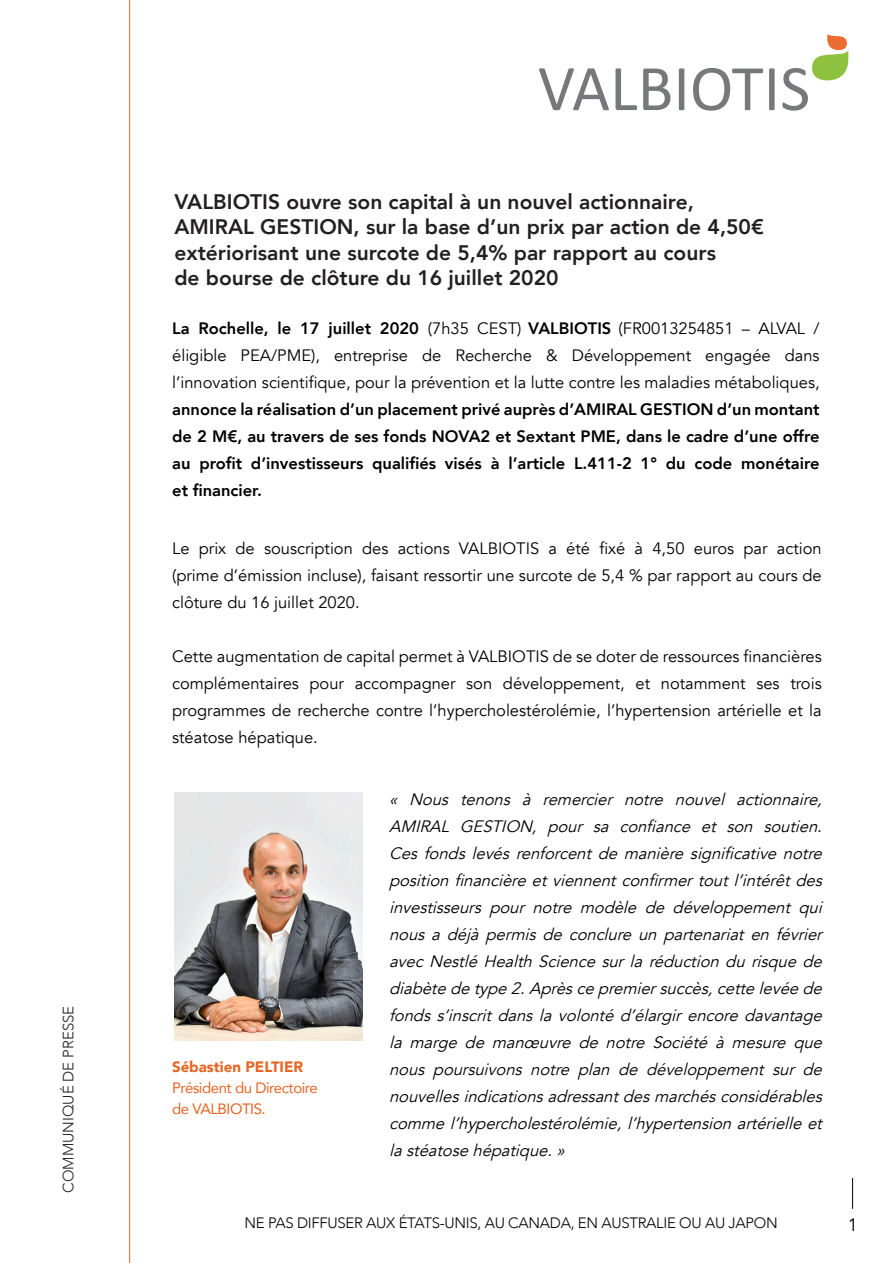
<style>
.page{position:relative;width:893px;height:1263px;background:#fff}
.page>*{position:absolute;margin:0;border:0;box-sizing:border-box;transform-origin:0 0}
.t1{font:800 21px/25.2px "Avenir";color:#231f20}
.t2{font:18px "Avenir";color:#000}
.t3{font:italic 16.5px/27px "Avenir";color:#000;text-align:justify}
.t4{font:800 16.5px/27px "Avenir";color:#000;text-align:justify}
.t5{font:16.5px/27px "Avenir";color:#000;text-align:justify}
.t6{font:300 15px "Avenir";letter-spacing:-.02em;color:#000}
.t7{font:15px/21px "Avenir";letter-spacing:-.03em;color:#e66524}
.t8{font:300 15px "Avenir";color:#231f20}
.s1{font-weight:400}
.s2{font-weight:900}
</style>
<div class="page">
<svg style="left:539px;top:68px;width:70px;height:42px"></svg>
<svg style="left:616px;top:68px;width:21px;height:42px"></svg>
<svg style="left:643px;top:69px;width:27px;height:41px"></svg>
<svg style="left:679px;top:68px;width:5px;height:42px"></svg>
<svg style="left:693px;top:68px;width:70px;height:43px"></svg>
<svg style="left:769px;top:68px;width:6px;height:42px"></svg>
<svg style="left:782px;top:34px;width:66px;height:77px"></svg>
<hr style="left:129px;top:0;width:1px;height:1263px;background:#e66524">
<hr style="left:852px;top:1178px;width:1px;height:31px;background:#000">
<img style="left:174px;top:792px;width:188px;height:248px">
<p class="t8" style="left:60px;top:1193px;width:189px;rotate:-90deg">COMMUNIQUÉ DE PRESSE</p>
<p class="t1" style="left:174px;top:189px;width:591px">VALBIOTIS ouvre son capital à un nouvel actionnaire, AMIRAL GESTION, sur la base d’un prix par action de 4,50€ extériorisant une surcote de 5,4% par rapport au cours<br>de bourse de clôture du 16 juillet 2020</p>
<p class="t4" style="left:172px;top:315px;width:649px">La Rochelle, le 17 juillet 2020 <span class="s1">(7h35 CEST)</span> VALBIOTIS <span class="s1">(FR0013254851 – ALVAL / éligible PEA/PME), entreprise de Recherche &amp; Développement engagée dans l’innovation scientifique, pour la prévention et la lutte contre les maladies métaboliques, </span>annonce la réalisation d’un placement privé auprès d’AMIRAL GESTION d’un montant de 2 M€, au travers de ses fonds NOVA2 et Sextant PME, dans le cadre d’une offre au profit d’investisseurs qualifiés visés à l’article L.411-2 1° du code monétaire et financier.</p>
<p class="t5" style="left:172px;top:535px;width:651px">Le prix de souscription des actions VALBIOTIS a été fixé à 4,50 euros par action (prime d’émission incluse), faisant ressortir une surcote de 5,4 % par rapport au cours de clôture du 16 juillet 2020.</p>
<p class="t5" style="left:172px;top:643px;width:651px">Cette augmentation de capital permet à VALBIOTIS de se doter de ressources financières complémentaires pour accompagner son développement, et notamment ses trois programmes de recherche contre l’hypercholestérolémie, l’hypertension artérielle et la stéatose hépatique.</p>
<p class="t7" style="left:172px;top:1055px;width:147px"><span class="s2">Sébastien PELTIER<br></span>Président du Directoire de VALBIOTIS.</p>
<p class="t3" style="left:389px;top:786px;width:439px">« Nous tenons à remercier notre nouvel actionnaire, AMIRAL GESTION, pour sa confiance et son soutien.<br>Ces fonds levés renforcent de manière significative notre positionfinancièreetviennentconfirmertoutl’intérêtdes investisseurs pour notre modèle de développement qui nous a déjà permis de conclure un partenariat en février avec Nestlé Health Science sur la réduction du risque de diabètedetype2.Aprèscepremiersuccès,cettelevéede fonds s’inscrit dans la volonté d’élargir encore davantage la marge de manœuvre de notre Société à mesure que nous poursuivons notre plan de développement sur de nouvellesindicationsadressantdesmarchésconsidérables commel’hypercholestérolémie,l’hypertensionartérielleet lastéatosehépatique.»</p>
<p class="t6" style="left:245px;top:1214px;width:535px">NE PAS DIFFUSER AUX ÉTATS-UNIS, AU CANADA, EN AUSTRALIE OU AU JAPON</p>
<p class="t2" style="left:848px;top:1214px;width:12px">1</p>
</div>
